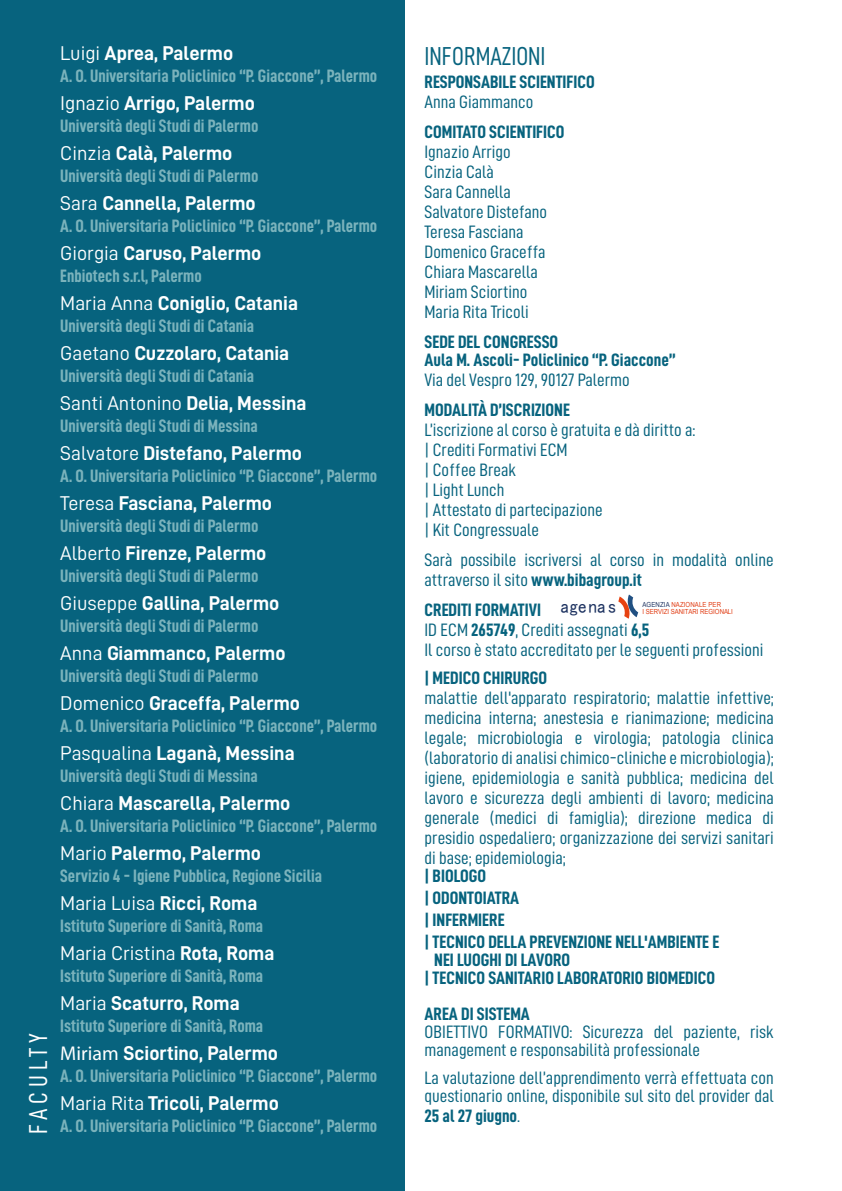
<style>
.page{position:relative;width:842px;height:1191px;background:#fff}
.page>*{position:absolute;margin:0;border:0;box-sizing:border-box;transform-origin:0 0}
.t1{font:26px "D DIN Condensed";color:#07637e;scale:.95 1}
.t2{font:26px "D DIN Condensed";letter-spacing:.2em;color:#fff;scale:.95 1}
.t3{font:20px "D DIN Bold";color:#fff}
.t4{font:20px "D DIN";color:#fff}
.t5{font:19.4px "Sim Hei";letter-spacing:.005em;color:#1e3361;scale:.9 1}
.t6{font:18px/20px "D DIN Condensed";color:#07637e}
.t7{font:18px "D DIN Condensed Bold";color:#7bb3bc}
.t8{font:18px/22px "D DIN Condensed Bold";color:#07637e}
.t9{font:7px/7.2px "Arial";color:#e13c13;scale:.87 1}
.s1{font-family:"D DIN"}
.s2{font-family:"D DIN Bold"}
.s3{font-family:"Myriad Pro"}
.s4{font-family:"D DIN Condensed Bold"}
.s5{font-family:"D DIN Condensed"}
.s6{color:#1e3361}
</style>
<div class="page">
<div style="left:0;top:0;width:405px;height:1191px;background:#07637e"></div>
<svg style="left:618px;top:594px;width:20px;height:25px"></svg>
<h1 class="t2" style="left:24px;top:1134px;width:108px;rotate:-90deg">FACULTY</h1>
<p class="t3" style="left:60px;top:42px;width:174px"><span class="s1">Luigi</span> Aprea, Palermo</p>
<p class="t7" style="left:60px;top:66px;width:318px">A. O. Universitaria Policlinico “P. Giaccone”, Palermo</p>
<p class="t3" style="left:60px;top:92px;width:196px"><span class="s1">Ignazio</span> Arrigo, Palermo</p>
<p class="t7" style="left:60px;top:116px;width:200px">Università degli Studi di Palermo</p>
<p class="t3" style="left:60px;top:142px;width:174px"><span class="s1">Cinzia</span> Calà, Palermo</p>
<p class="t7" style="left:60px;top:166px;width:200px">Università degli Studi di Palermo</p>
<p class="t3" style="left:60px;top:192px;width:197px"><span class="s1">Sara</span> Cannella, Palermo</p>
<p class="t7" style="left:60px;top:216px;width:318px">A. O. Universitaria Policlinico “P. Giaccone”, Palermo</p>
<p class="t3" style="left:60px;top:242px;width:203px"><span class="s1">Giorgia</span> Caruso, Palermo</p>
<p class="t7" style="left:60px;top:266px;width:143px">Enbiotech s.r.l, Palermo</p>
<p class="t3" style="left:60px;top:292px;width:239px"><span class="s1">Maria Anna</span> Coniglio, Catania</p>
<p class="t7" style="left:60px;top:316px;width:195px">Università degli Studi di Catania</p>
<p class="t3" style="left:60px;top:342px;width:230px"><span class="s1">Gaetano</span> Cuzzolaro, Catania</p>
<p class="t7" style="left:60px;top:366px;width:195px">Università degli Studi di Catania</p>
<p class="t4" style="left:60px;top:392px;width:248px">Santi Antonino <span class="s2">Delia, Messina</span></p>
<p class="t7" style="left:60px;top:416px;width:199px">Università degli Studi di Messina</p>
<p class="t3" style="left:60px;top:442px;width:243px"><span class="s1">Salvatore</span> Distefano, Palermo</p>
<p class="t7" style="left:60px;top:466px;width:318px">A. O. Universitaria Policlinico “P. Giaccone”, Palermo</p>
<p class="t3" style="left:60px;top:492px;width:213px"><span class="s1">Teresa</span> Fasciana, Palermo</p>
<p class="t7" style="left:60px;top:516px;width:200px">Università degli Studi di Palermo</p>
<p class="t3" style="left:60px;top:542px;width:208px"><span class="s1">Alberto</span> Firenze, Palermo</p>
<p class="t7" style="left:60px;top:566px;width:200px">Università degli Studi di Palermo</p>
<p class="t3" style="left:60px;top:592px;width:221px"><span class="s1">Giuseppe</span> Gallina, Palermo</p>
<p class="t7" style="left:60px;top:616px;width:200px">Università degli Studi di Palermo</p>
<p class="t3" style="left:60px;top:642px;width:227px"><span class="s1">Anna</span> Giammanco, Palermo</p>
<p class="t7" style="left:60px;top:666px;width:200px">Università degli Studi di Palermo</p>
<p class="t3" style="left:60px;top:692px;width:241px"><span class="s1">Domenico</span> Graceffa, Palermo</p>
<p class="t7" style="left:60px;top:716px;width:318px">A. O. Universitaria Policlinico “P. Giaccone”, Palermo</p>
<p class="t3" style="left:60px;top:742px;width:236px"><span class="s1">Pasqualina</span> Laganà, Messina</p>
<p class="t7" style="left:60px;top:766px;width:199px">Università degli Studi di Messina</p>
<p class="t3" style="left:60px;top:792px;width:232px"><span class="s1">Chiara</span> Mascarella, Palermo</p>
<p class="t7" style="left:60px;top:816px;width:318px">A. O. Universitaria Policlinico “P. Giaccone”, Palermo</p>
<p class="t3" style="left:60px;top:842px;width:202px"><span class="s1">Mario</span> Palermo, Palermo</p>
<p class="t7" style="left:60px;top:866px;width:263px">Servizio 4 - Igiene Pubblica, Regione Sicilia</p>
<p class="t4" style="left:60px;top:892px;width:199px">Maria Luisa <span class="s2">Ricci, Roma</span></p>
<p class="t7" style="left:60px;top:916px;width:204px">Istituto Superiore di Sanità, Roma</p>
<p class="t4" style="left:60px;top:942px;width:216px">Maria Cristina <span class="s2">Rota, Roma</span></p>
<p class="t7" style="left:60px;top:966px;width:204px">Istituto Superiore di Sanità, Roma</p>
<p class="t3" style="left:60px;top:992px;width:181px"><span class="s1">Maria</span> Scaturro, Roma</p>
<p class="t7" style="left:60px;top:1016px;width:204px">Istituto Superiore di Sanità, Roma</p>
<p class="t3" style="left:60px;top:1042px;width:219px"><span class="s3">Miriam</span> Sciortino, Palermo</p>
<p class="t7" style="left:60px;top:1066px;width:318px">A. O. Universitaria Policlinico “P. Giaccone”, Palermo</p>
<p class="t3" style="left:60px;top:1092px;width:220px"><span class="s1">Maria Rita</span> Tricoli, Palermo</p>
<p class="t7" style="left:60px;top:1116px;width:318px">A. O. Universitaria Policlinico “P. Giaccone”, Palermo</p>
<h1 class="t1" style="left:424px;top:42px;width:129px">INFORMAZIONI</h1>
<p class="t8" style="left:424px;top:70px;width:172px">RESPONSABILE SCIENTIFICO</p>
<p class="t6" style="left:424px;top:91px;width:110px">Anna Giammanco</p>
<p class="t8" style="left:424px;top:120px;width:141px">COMITATO SCIENTIFICO</p>
<p class="t6" style="left:424px;top:141px;width:124px">Ignazio Arrigo<br>Cinzia Calà<br>Sara Cannella<br>Salvatore Distefano<br>Teresa Fasciana<br>Domenico Graceffa<br>Chiara Mascarella<br>Miriam Sciortino<br>Maria Rita Tricoli</p>
<p class="t8" style="left:424px;top:332px;width:253px;line-height:18px">SEDE DEL CONGRESSO<br>Aula M. Ascoli- Policlinico “P. Giaccone”</p>
<p class="t6" style="left:424px;top:369px;width:207px">Via del Vespro 129, 90127 Palermo</p>
<p class="t8" style="left:424px;top:398px;width:147px">MODALITÀ D’ISCRIZIONE</p>
<p class="t6" style="left:424px;top:419px;width:272px">L’iscrizione al corso è gratuita e dà diritto a: | Crediti Formativi ECM<br>| Coffee Break<br>| Light Lunch<br>| Attestato di partecipazione<br>| Kit Congressuale</p>
<p class="t6" style="left:424px;top:549px;width:351px">Sarà possibile iscriversi al corso in modalità online attraverso il sito <span class="s4">www.bibagroup.it</span></p>
<p class="t8" style="left:424px;top:598px;width:118px">CREDITI FORMATIVI</p>
<p class="t6" style="left:424px;top:619px;width:340px">ID ECM <span class="s4">265749</span>, Crediti assegnati <span class="s4">6,5<br></span>Il corso è stato accreditato per le seguenti professioni</p>
<p class="t8" style="left:424px;top:666px;width:124px">| MEDICO CHIRURGO</p>
<p class="t6" style="left:424px;top:687px;width:351px;text-align:justify">malattie dell'apparato respiratorio; malattie infettive; medicina interna; anestesia e rianimazione; medicina legale; microbiologia e virologia; patologia clinica (laboratorio di analisi chimico-cliniche e microbiologia); igiene, epidemiologia e sanità pubblica; medicina del lavoro e sicurezza degli ambienti di lavoro; medicina generale (medici di famiglia); direzione medica di presidio ospedaliero; organizzazione dei servizi sanitari di base; epidemiologia;</p>
<p class="t8" style="left:424px;top:864px;width:296px">| BIOLOGO<br>| ODONTOIATRA<br>| INFERMIERE<br>| TECNICO DELLA PREVENZIONE NELL'AMBIENTE E</p>
<p class="t8" style="left:424px;top:950px;width:292px;line-height:18px;text-indent:10px">NEI LUOGHI DI LAVORO<br>| TECNICO SANITARIO LABORATORIO BIOMEDICO</p>
<p class="t8" style="left:424px;top:1002px;width:107px">AREA DI SISTEMA</p>
<p class="t6" style="left:424px;top:1022px;width:351px;line-height:18px">OBIETTIVO FORMATIVO: Sicurezza del paziente, risk management e responsabilità professionale</p>
<p class="t6" style="left:424px;top:1068px;width:351px;line-height:18px">La valutazione dell’apprendimento verrà effettuata con questionario online, disponibile sul sito del provider dal</p>
<p class="t8" style="left:424px;top:1104px;width:97px">25 al 27 giugno<span class="s5">.</span></p>
<p class="t5" style="left:560px;top:596px;width:64px">agenas</p>
<p class="t9" style="left:642px;top:601px;width:105px"><span class="s6">AGENZIA</span> NAZIONALE PER<br>I SERVIZI SANITARI REGIONALI</p>
</div>
